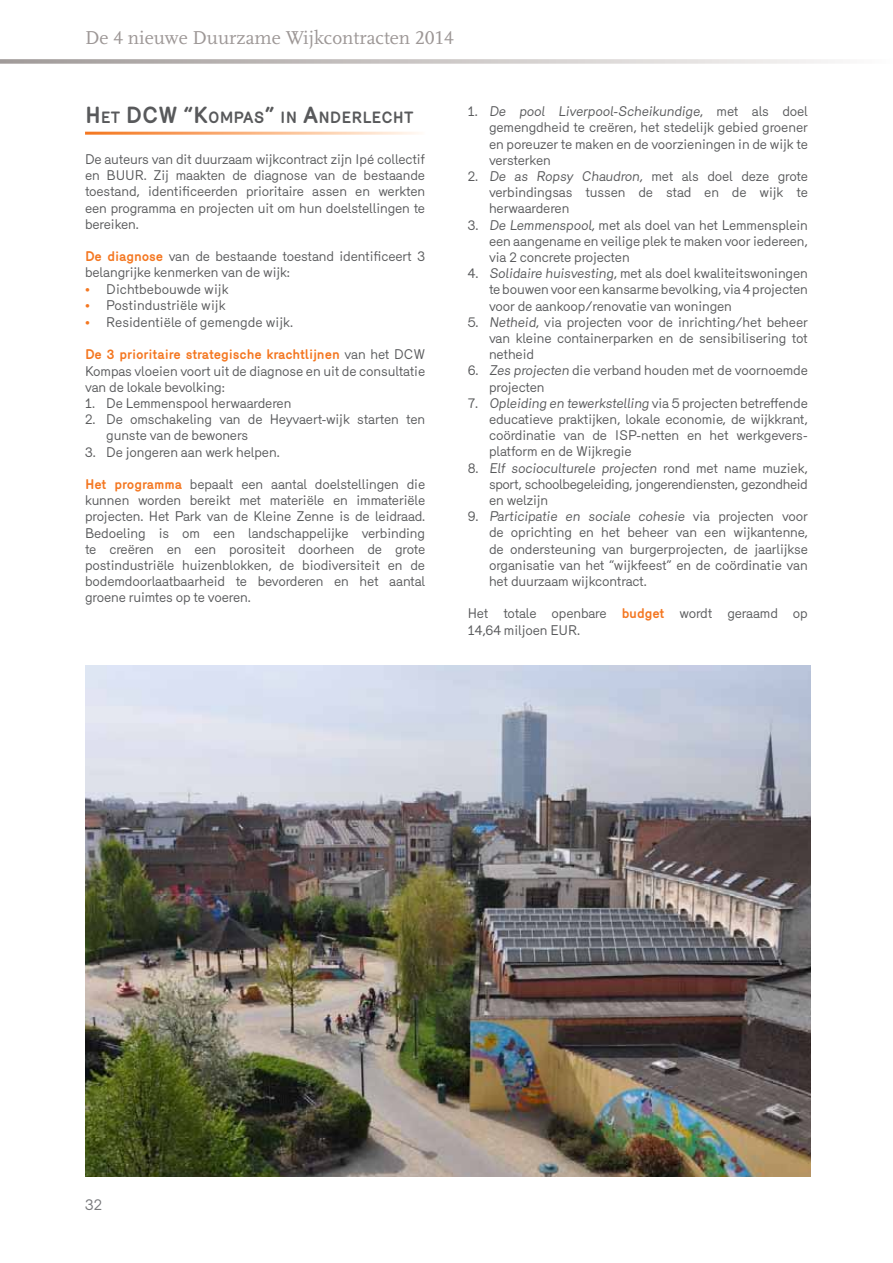
<style>
.page{position:relative;width:893px;height:1263px;background:#fff}
.page>*{position:absolute;margin:0;border:0;box-sizing:border-box;transform-origin:0 0}
.t1{font:700 22.5px "Mercury";color:#58595b}
.t2{font:19.5px "Scala LF";color:#9d9796}
.t3{font:700 15.75px "Mercury";color:#58595b}
.t4{font:15px "Mercury";color:#77787b}
.t5{font:13.5px/16.2px "Mercury";letter-spacing:-.01em;color:#58595b;text-align:justify}
.s1{font-size:15.75px}
.s2{font-size:22.5px}
.s3{font-weight:700;color:#f47721}
.s4{color:#f47721}
</style>
<div class="page">
<svg style="left:0;top:59px;width:835px;height:5px;background:#cfcbca"></svg>
<img style="left:85px;top:665px;width:725px;height:511px">
<h2 class="t2" style="left:85px;top:27px;width:370px">De 4 nieuwe Duurzame Wijkcontracten 2014</h2>
<h1 class="t1" style="left:85px;top:102px;width:58px">H<span class="s1">ET</span>DCW</h1>
<p class="t3" style="left:183px;top:108px;width:231px"><span class="s2">“K</span>OMPAS<span class="s2">”</span> IN <span class="s2">A</span>NDERLECHT</p>
<p class="t5" style="left:85px;top:151px;width:342px">De auteurs van dit duurzaam wijkcontract zijn Ipé collectif en BUUR. Zij maakten de diagnose van de bestaande toestand, identificeerden prioritaire assen en werkten een programma en projecten uit om hun doelstellingen te bereiken.</p>
<p class="t5" style="left:85px;top:248px;width:342px"><span class="s3">De diagnose</span> van de bestaande toestand identificeert 3 belangrijke kenmerken van de wijk:</p>
<p class="t5" style="left:85px;top:281px;width:145px"><span class="s4">•</span> Dichtbebouwde wijk</p>
<p class="t5" style="left:85px;top:297px;width:142px"><span class="s4">•</span> Postindustriële wijk</p>
<p class="t5" style="left:85px;top:314px;width:210px"><span class="s4">•</span> Residentiële of gemengde wijk.</p>
<p class="t5" style="left:85px;top:346px;width:342px"><span class="s3">De 3 prioritaire strategische krachtlijnen</span> van het DCW Kompas vloeien voort uit de diagnose en uit de consultatie van de lokale bevolking:</p>
<p class="t5" style="left:85px;top:395px;width:208px">1. De Lemmenspool herwaarderen</p>
<p class="t5" style="left:106px;top:411px;width:320px;text-indent:-21px">2. De omschakeling van de Heyvaert-wijk starten ten gunste van de bewoners</p>
<p class="t5" style="left:85px;top:444px;width:196px">3. De jongeren aan werk helpen.</p>
<p class="t5" style="left:85px;top:476px;width:342px"><span class="s3">Het programma</span> bepaalt een aantal doelstellingen die kunnen worden bereikt met materiële en immateriële projecten. Het Park van de Kleine Zenne is de leidraad.<br>Bedoeling is om een landschappelijke verbinding te creëren en een porositeit doorheen de grote postindustriële huizenblokken, de biodiversiteit en de bodemdoorlaatbaarheid te bevorderen en het aantal groene ruimtes op te voeren.</p>
<p class="t5" style="left:489px;top:103px;width:320px;text-indent:-21px">1. De pool Liverpool-Scheikundige, met als doel gemengdheid te creëren, het stedelijk gebied groener en poreuzer te maken en de voorzieningen in de wijk te versterken</p>
<p class="t5" style="left:489px;top:168px;width:320px;text-indent:-21px">2. De as Ropsy Chaudron, met als doel deze grote verbindingsas tussen de stad en de wijk te herwaarderen</p>
<p class="t5" style="left:489px;top:217px;width:320px;text-indent:-21px">3. De Lemmenspool, met als doel van het Lemmensplein een aangename en veilige plek te maken voor iedereen, via 2 concrete projecten</p>
<p class="t5" style="left:489px;top:265px;width:320px;text-indent:-21px">4. Solidaire huisvesting, met als doel kwaliteitswoningen te bouwen voor een kansarme bevolking, via 4 projecten voor de aankoop/renovatie van woningen</p>
<p class="t5" style="left:489px;top:314px;width:320px;text-indent:-21px">5. Netheid, via projecten voor de inrichting/het beheer van kleine containerparken en de sensibilisering tot netheid</p>
<p class="t5" style="left:489px;top:362px;width:320px;text-indent:-21px">6. Zes projecten die verband houden met de voornoemde projecten</p>
<p class="t5" style="left:489px;top:395px;width:320px;text-indent:-21px">7. Opleiding en tewerkstelling via 5 projecten betreffende educatieve praktijken, lokale economie, de wijkkrant, coördinatie van de ISP-netten en het werkgevers&shy;platform en de Wijkregie</p>
<p class="t5" style="left:489px;top:460px;width:320px;text-indent:-21px">8. Elf socioculturele projecten rond met name muziek, sport, schoolbegeleiding, jongerendiensten, gezondheid en welzijn</p>
<p class="t5" style="left:489px;top:508px;width:320px;text-indent:-21px">9. Participatie en sociale cohesie via projecten voor de oprichting en het beheer van een wijkantenne, de ondersteuning van burgerprojecten, de jaarlijkse organisatie van het “wijkfeest” en de coördinatie van het duurzaam wijkcontract.</p>
<p class="t5" style="left:468px;top:605px;width:342px">Het totale openbare <span class="s3">budget</span> wordt geraamd op<br>14,64 miljoen EUR.</p>
<p class="t4" style="left:85px;top:1196px;width:19px">32</p>
</div>
